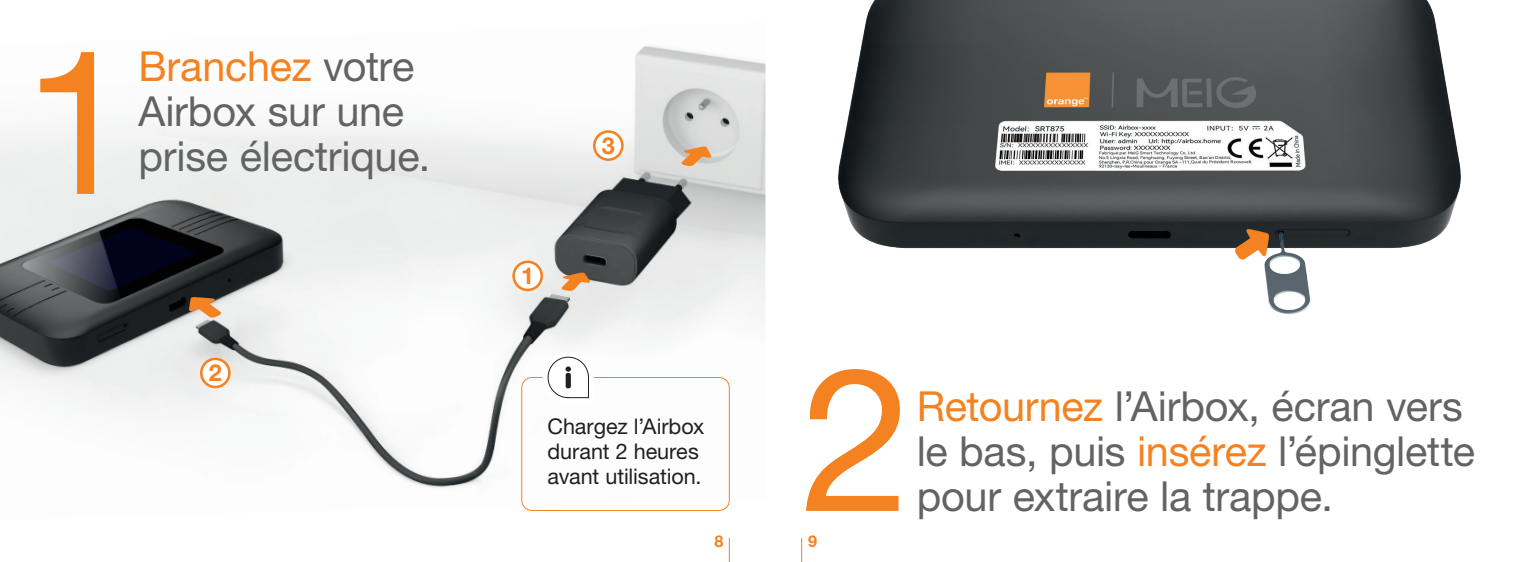
<style>
.page{position:relative;width:1531px;height:562px;background:#fff}
.page>*{position:absolute;margin:0;border:0;box-sizing:border-box;transform-origin:0 0}
.t1{font:199.8px "Helvetica Neue LT Pro";color:#f58220}
.t2{font:41.4px/45px "Helvetica Neue LT Pro";letter-spacing:-.005em;color:#636366}
.t3{font:700 23.4px "Helvetica Neue LT Pro";color:#f58220}
.t4{font:21.6px/25.2px "Helvetica Neue LT Pro";letter-spacing:-.005em;color:#231f20}
.t5{font:700 16.2px "Helvetica Neue LT Pro";color:#f58220}
.s1{color:#f58220}
</style>
<div class="page">
<img style="left:0;top:46px;width:765px;height:465px">
<svg style="left:200px;top:357px;width:31px;height:31px"></svg>
<div style="left:203px;top:360px;width:25px;height:25px;background:#fff;border-radius:50%"></div>
<svg style="left:512px;top:260px;width:31px;height:31px"></svg>
<div style="left:515px;top:263px;width:25px;height:25px;background:#fff;border-radius:50%"></div>
<svg style="left:593px;top:130px;width:31px;height:31px"></svg>
<div style="left:595px;top:133px;width:26px;height:25px;background:#fff;border-radius:50%"></div>
<svg style="left:189px;top:297px;width:33px;height:21px"></svg>
<svg style="left:561px;top:272px;width:29px;height:19px"></svg>
<svg style="left:681px;top:146px;width:30px;height:20px"></svg>
<img style="left:838px;top:0;width:623px;height:249px">
<img style="left:1219px;top:202px;width:131px;height:112px">
<svg style="left:1234px;top:229px;width:35px;height:31px"></svg>
<div style="left:521px;top:377px;width:209px;height:133px;border:1px solid #f58220;border-radius:10px"></div>
<svg style="left:542px;top:351px;width:52px;height:52px"></svg>
<div style="left:566px;top:372px;width:5px;height:16px;background:#231f20;border-radius:2px"></div>
<svg style="left:729px;top:538px;width:1px;height:23px"></svg>
<svg style="left:801px;top:538px;width:1px;height:23px"></svg>
<h1 class="t1" style="left:23px;top:3px;width:113px">1</h1>
<p class="t2" style="left:138px;top:43px;width:277px"><span class="s1">Branchez</span> votre<br>Airbox sur une</p>
<p class="t2" style="left:138px;top:133px;width:293px">prise électrique.</p>
<p class="t3" style="left:209px;top:358px;width:15px">2</p>
<p class="t3" style="left:602px;top:131px;width:15px">3</p>
<p class="t3" style="left:521px;top:261px;width:15px">1</p>
<p class="t4" style="left:548px;top:413px;width:158px">Chargez l’Airbox durant 2 heures avant utilisation.</p>
<h1 class="t1" style="left:801px;top:320px;width:113px">2</h1>
<p class="t5" style="left:714px;top:530px;width:11px">8</p>
<p class="t5" style="left:808px;top:530px;width:11px">9</p>
<p class="t2" style="left:917px;top:382px;width:560px"><span class="s1">Retournez</span> l’Airbox, écran vers le bas, puis <span class="s1">insérez</span> l’épinglette</p>
<p class="t2" style="left:917px;top:472px;width:418px">pour extraire la trappe.</p>
</div>
